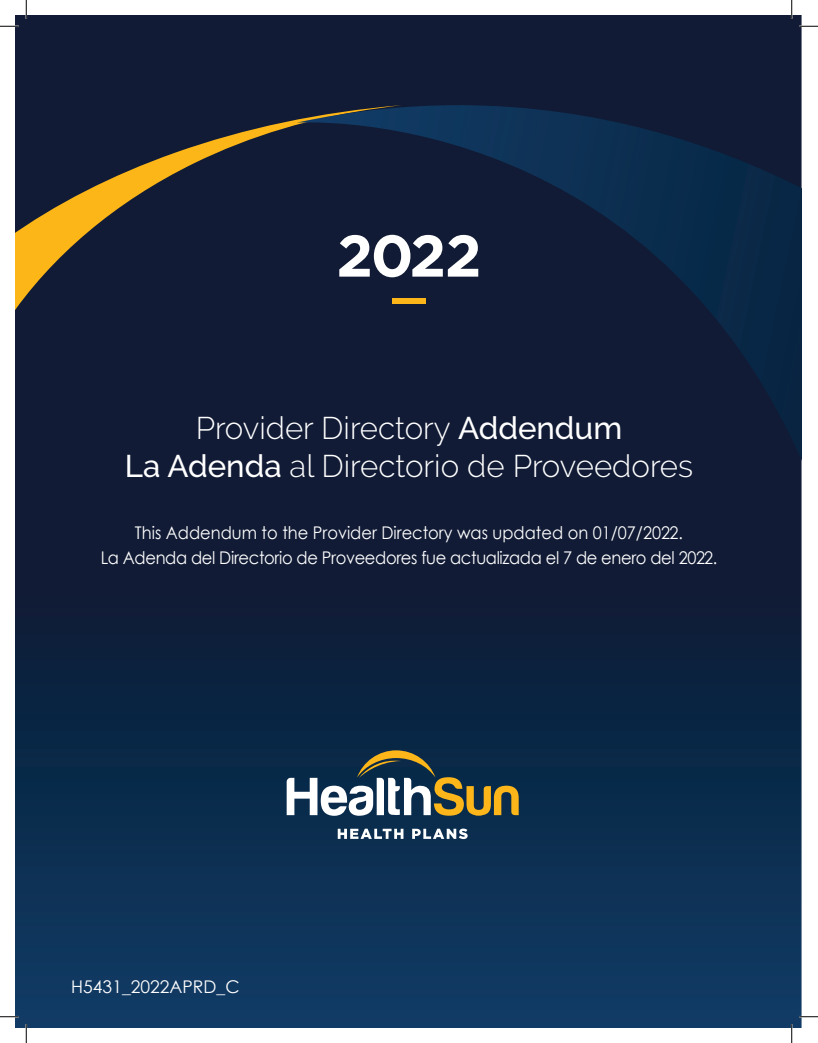
<style>
.page{position:relative;width:818px;height:1043px;background:#fff}
.page>*{position:absolute;margin:0;border:0;box-sizing:border-box;transform-origin:0 0}
.t1{font:700 58.75px "Gotham";color:#fff}
.t2{font:300 31.25px/37.5px "Raleway";color:#fff;text-align:center}
.t3{font:17.5px/25px "Century Gothic";letter-spacing:-.01em;color:#fff;text-align:center;scale:.93 1}
.t4{font:17.5px "Century Gothic";letter-spacing:-.01em;color:#fff}
.s1{font-weight:500}
</style>
<div class="page">
<img style="left:15px;top:15px;width:787px;height:1012px">
<svg style="left:0;top:25px;width:19px;height:2px"></svg>
<svg style="left:799px;top:25px;width:18px;height:2px"></svg>
<svg style="left:0;top:1015px;width:19px;height:2px"></svg>
<svg style="left:799px;top:1015px;width:18px;height:2px"></svg>
<svg style="left:25px;top:0;width:2px;height:19px"></svg>
<svg style="left:25px;top:1024px;width:2px;height:18px"></svg>
<svg style="left:790px;top:0;width:2px;height:19px"></svg>
<svg style="left:790px;top:1024px;width:2px;height:18px"></svg>
<svg style="left:15px;top:105px;width:281px;height:216px;background:#303030"></svg>
<img style="left:296px;top:104px;width:506px;height:357px">
<div style="left:392px;top:298px;width:34px;height:5px;background:#fcb619"></div>
<svg style="left:338px;top:828px;width:65px;height:11px"></svg>
<svg style="left:412px;top:828px;width:55px;height:11px"></svg>
<svg style="left:287px;top:750px;width:231px;height:66px"></svg>
<p class="t1" style="left:336px;top:217px;width:147px">2022</p>
<h1 class="t2" style="left:125px;top:409px;width:569px">Provider Directory <span class="s1">Addendum<br>La Adenda</span> al Directorio de Proveedores</h1>
<p class="t3" style="left:101px;top:520px;width:664px">This Addendum to the Provider Directory was updated on 01/07/2022.<br>La Adenda del Directorio de Proveedores fue actualizada el 7 de enero del 2022.</p>
<p class="t4" style="left:71px;top:976px;width:170px">H5431_2022APRD_C</p>
</div>
